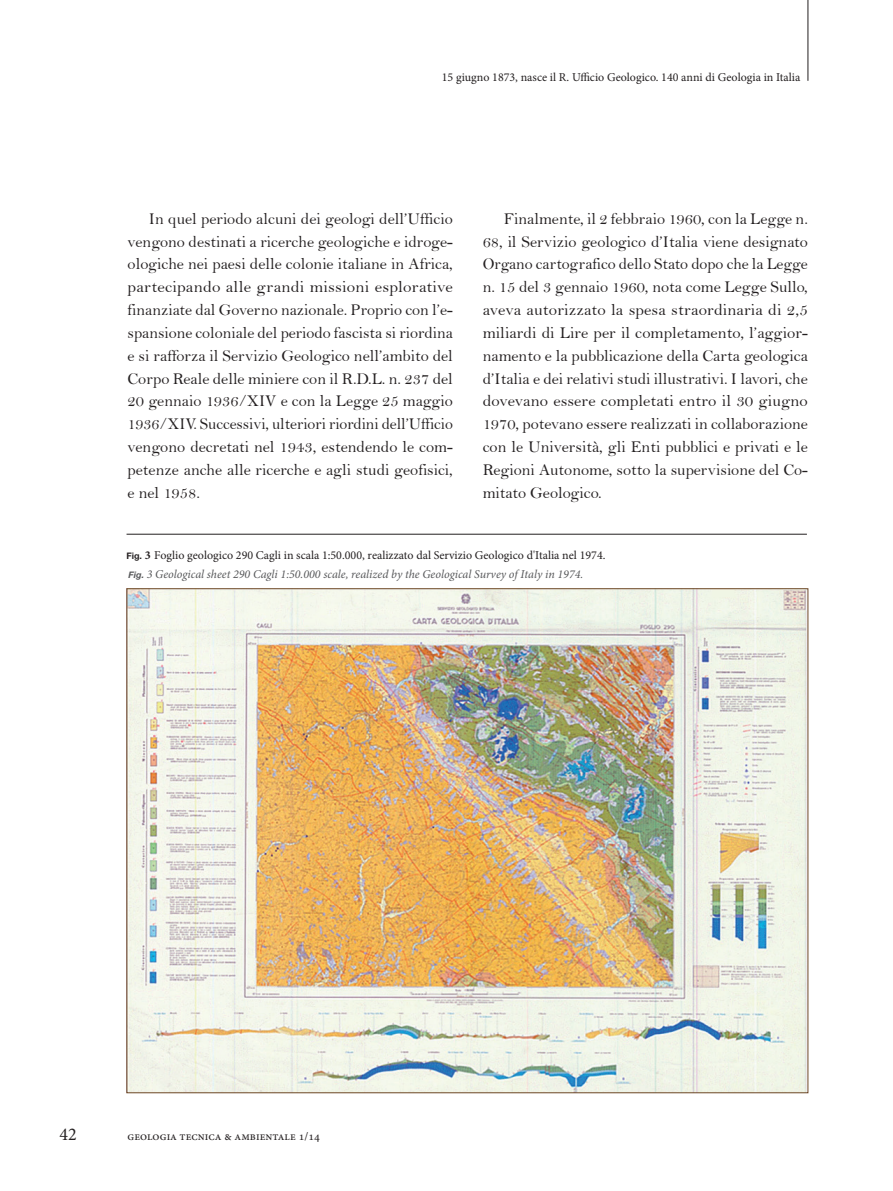
<style>
.page{position:relative;width:893px;height:1191px;background:#fff}
.page>*{position:absolute;margin:0;border:0;box-sizing:border-box;transform-origin:0 0}
.t1{font:18px "Minion Pro";color:#231f20}
.t2{font:16.5px/22.8px "Bell";color:#231f20;text-align:justify}
.t3{font:12px/19.4px "Minion Pro";color:#231f20}
.s1{font-family:"Helvetica Neue LT Std";font-weight:700;font-size:9px}
.s2{font-weight:700}
.s3{font-family:"Helvetica Neue LT Std";font-weight:700;font-style:italic;font-size:9px;color:#57585a}
.s4{font-style:italic;color:#57585a}
</style>
<div class="page">
<hr style="left:808px;top:0;width:1px;height:81px;background:#231f20">
<hr style="left:127px;top:534px;width:680px;height:1px;background:#231f20">
<img style="left:128px;top:590px;width:678px;height:501px">
<p class="t3" style="left:442px;top:67px;width:360px">15 giugno 1873, nasce il R. Ufficio Geologico. 140 anni di Geologia in Italia</p>
<p class="t2" style="left:128px;top:207px;width:327px;text-indent:21px">In quel periodo alcuni dei geologi dell’Ufficio vengono destinati a ricerche geologiche e idroge&shy;ologiche nei paesi delle colonie italiane in Africa, partecipando alle grandi missioni esplorative finanziate dal Governo nazionale. Proprio con l’e&shy;spansione coloniale del periodo fascista si riordina e si rafforza il Servizio Geologico nell’ambito del Corpo Reale delle miniere con il R.D.L. n. 237 del 20 gennaio 1936/XIV e con la Legge 25 maggio 1936/XIV. Successivi, ulteriori riordini dell’Ufficio vengono decretati nel 1943, estendendo le com&shy;petenze anche alle ricerche e agli studi geofisici, e nel 1958.</p>
<p class="t2" style="left:483px;top:207px;width:327px;text-indent:21px">Finalmente, il 2 febbraio 1960, con la Legge n.<br>68, il Servizio geologico d’Italia viene designato Organo cartografico dello Stato dopo che la Legge n. 15 del 3 gennaio 1960, nota come Legge Sullo, aveva autorizzato la spesa straordinaria di 2,5 miliardi di Lire per il completamento, l’aggior&shy;namento e la pubblicazione della Carta geologica d’Italia e dei relativi studi illustrativi. I lavori, che dovevano essere completati entro il 30 giugno 1970, potevano essere realizzati in collaborazione con le Università, gli Enti pubblici e privati e le Regioni Autonome, sotto la supervisione del Co&shy;mitato Geologico.</p>
<p class="t3" style="left:126px;top:545px;width:480px"><span class="s1">Fig.</span> <span class="s2">3</span> Foglio geologico 290 Cagli in scala 1:50.000, realizzato dal Servizio Geologico d'Italia nel 1974.<br><span class="s3">Fig.</span> <span class="s4">3 Geological sheet 290 Cagli 1:50.000 scale, realized by the Geological Survey of Italy in 1974.</span></p>
<p class="t1" style="left:59px;top:1122px;width:19px">42</p>
<p class="t3" style="left:128px;top:1126px;width:194px">geologia tecnica &amp; ambientale 1/14</p>
</div>
